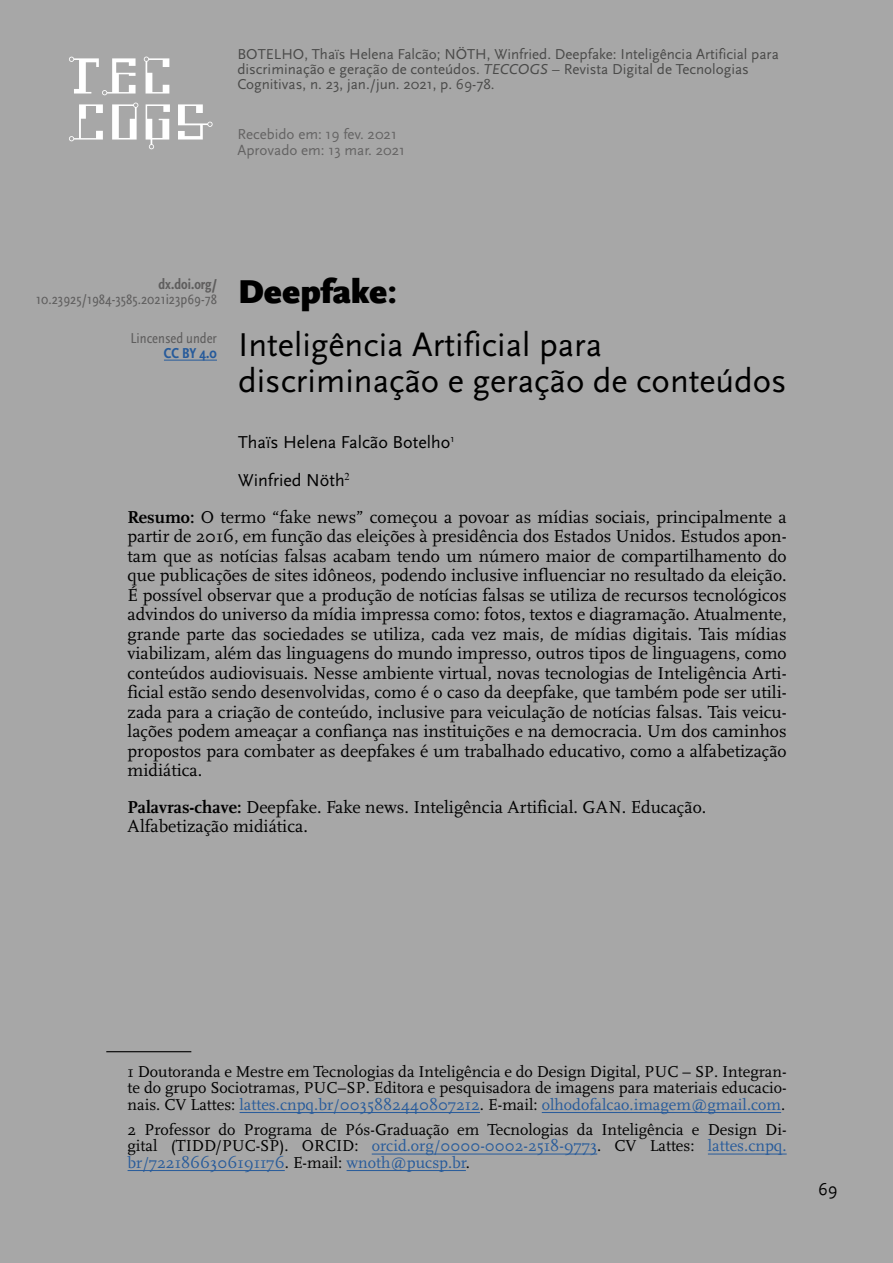
<style>
.page{position:relative;width:893px;height:1263px;background:#a7a7a7}
.page>*{position:absolute;margin:0;border:0;box-sizing:border-box;transform-origin:0 0}
.t1{font:34.5px/36px "Scala Sans";color:#000}
.t2{font:900 34.5px "Scala Sans";color:#000}
.t3{font:18px/19.5px "Scala";color:#000;text-align:justify}
.t4{font:18px/38.5px "Scala Sans";color:#000}
.t5{font:16.5px/16.5px "Scala";color:#000;text-align:justify}
.t6{font:15px/15px "Scala Sans";color:#4a4a49}
.t7{font:15px "Scala Sans Cond";color:#5f5e5e}
.t8{font:15px/16.5px "Scala Sans";color:#646363}
.t9{font:700 15px "Scala Sans Cond";color:#5f5e5e}
.t10{font:700 15px "Scala Sans Cond";color:#275b9b}
.s1{font-family:"Scala Sans Caps";font-style:italic}
.s2{font-weight:700}
.s3{color:#275b9b}
</style>
<div class="page">
<svg style="left:69px;top:57px;width:67px;height:38px"></svg>
<svg style="left:144px;top:57px;width:25px;height:37px"></svg>
<svg style="left:69px;top:104px;width:34px;height:37px"></svg>
<svg style="left:112px;top:103px;width:26px;height:37px"></svg>
<svg style="left:178px;top:104px;width:35px;height:36px"></svg>
<svg style="left:146px;top:104px;width:24px;height:45px"></svg>
<hr style="left:106px;top:1051px;width:85px;height:1px;background:#000">
<hr style="left:240px;top:1112px;width:240px;height:1px;background:#275b9b">
<hr style="left:542px;top:1112px;width:239px;height:1px;background:#275b9b">
<hr style="left:372px;top:1154px;width:225px;height:1px;background:#275b9b">
<hr style="left:708px;top:1154px;width:79px;height:1px;background:#275b9b">
<hr style="left:128px;top:1170px;width:157px;height:1px;background:#275b9b">
<hr style="left:347px;top:1170px;width:119px;height:1px;background:#275b9b">
<hr style="left:164px;top:360px;width:53px;height:1px;background:#275b9b">
<p class="t6" style="left:237px;top:47px;width:543px">BOTELHO, Thaïs Helena Falcão; NÖTH, Winfried. Deepfake: Inteligência Artificial para discriminação e geração de conteúdos. <span class="s1">TECCOGS</span> – Revista Digital de Tecnologias<br>Cognitivas, n. 23, jan./jun. 2021, p. 69-78.</p>
<p class="t8" style="left:237px;top:126px;width:169px">Recebido em: 19 fev. 2021<br>Aprovado em: 13 mar. 2021</p>
<h1 class="t2" style="left:238px;top:273px;width:160px">Deepfake:</h1>
<h1 class="t1" style="left:238px;top:327px;width:550px">Inteligência Artificial para discriminação e geração de conteúdos</h1>
<p class="t4" style="left:238px;top:423px;width:218px">Thaïs Helena Falcão Botelho<sup>1<br></sup>Winfried Nöth<sup>2</sup></p>
<p class="t3" style="left:128px;top:507px;width:661px"><span class="s2">Resumo:</span> O termo “fake news” começou a povoar as mídias sociais, principalmente a partir de 2016, em função das eleições à presidência dos Estados Unidos. Estudos apon&shy;tam que as notícias falsas acabam tendo um número maior de compartilhamento do que publicações de sites idôneos, podendo inclusive influenciar no resultado da eleição.<br>É possível observar que a produção de notícias falsas se utiliza de recursos tecnológicos advindos do universo da mídia impressa como: fotos, textos e diagramação. Atualmente, grande parte das sociedades se utiliza, cada vez mais, de mídias digitais. Tais mídias viabilizam, além das linguagens do mundo impresso, outros tipos de linguagens, como conteúdos audiovisuais. Nesse ambiente virtual, novas tecnologias de Inteligência Arti&shy;ficial estão sendo desenvolvidas, como é o caso da deepfake, que também pode ser utili&shy;zada para a criação de conteúdo, inclusive para veiculação de notícias falsas. Tais veicu&shy;lações podem ameaçar a confiança nas instituições e na democracia. Um dos caminhos propostos para combater as deepfakes é um trabalhado educativo, como a alfabetização midiática.</p>
<p class="t3" style="left:128px;top:797px;width:580px"><span class="s2">Palavras-chave:</span> Deepfake. Fake news. Inteligência Artificial. GAN. Educação.<br>Alfabetização midiática.</p>
<p class="t9" style="left:159px;top:276px;width:60px">dx.doi.org/</p>
<p class="t7" style="left:36px;top:291px;width:182px">10.23925/1984-3585.2021i23p69-78</p>
<p class="t7" style="left:130px;top:330px;width:88px">Lincensed under</p>
<p class="t10" style="left:164px;top:345px;width:55px">CC BY 4.0</p>
<p class="t5" style="left:128px;top:1063px;width:661px">1 Doutoranda e Mestre em Tecnologias da Inteligência e do Design Digital, PUC – SP. Integran&shy;te do grupo Sociotramas, PUC–SP. Editora e pesquisadora de imagens para materiais educacio&shy;nais. CV Lattes: <span class="s3">lattes.cnpq.br/0035882440807212</span>. E-mail: <span class="s3">olhodofalcao.imagem@gmail.com</span>.</p>
<p class="t5" style="left:128px;top:1121px;width:661px">2 Professor do Programa de Pós-Graduação em Tecnologias da Inteligência e Design Di&shy;gital (TIDD/PUC-SP). ORCID: <span class="s3">orcid.org/0000-0002-2518-9773</span>. CV Lattes: <span class="s3">lattes.cnpq. br/7221866306191176</span>. E-mail: <span class="s3">wnoth@pucsp.br</span>.</p>
<p class="t4" style="left:818px;top:1170px;width:21px">69</p>
</div>
